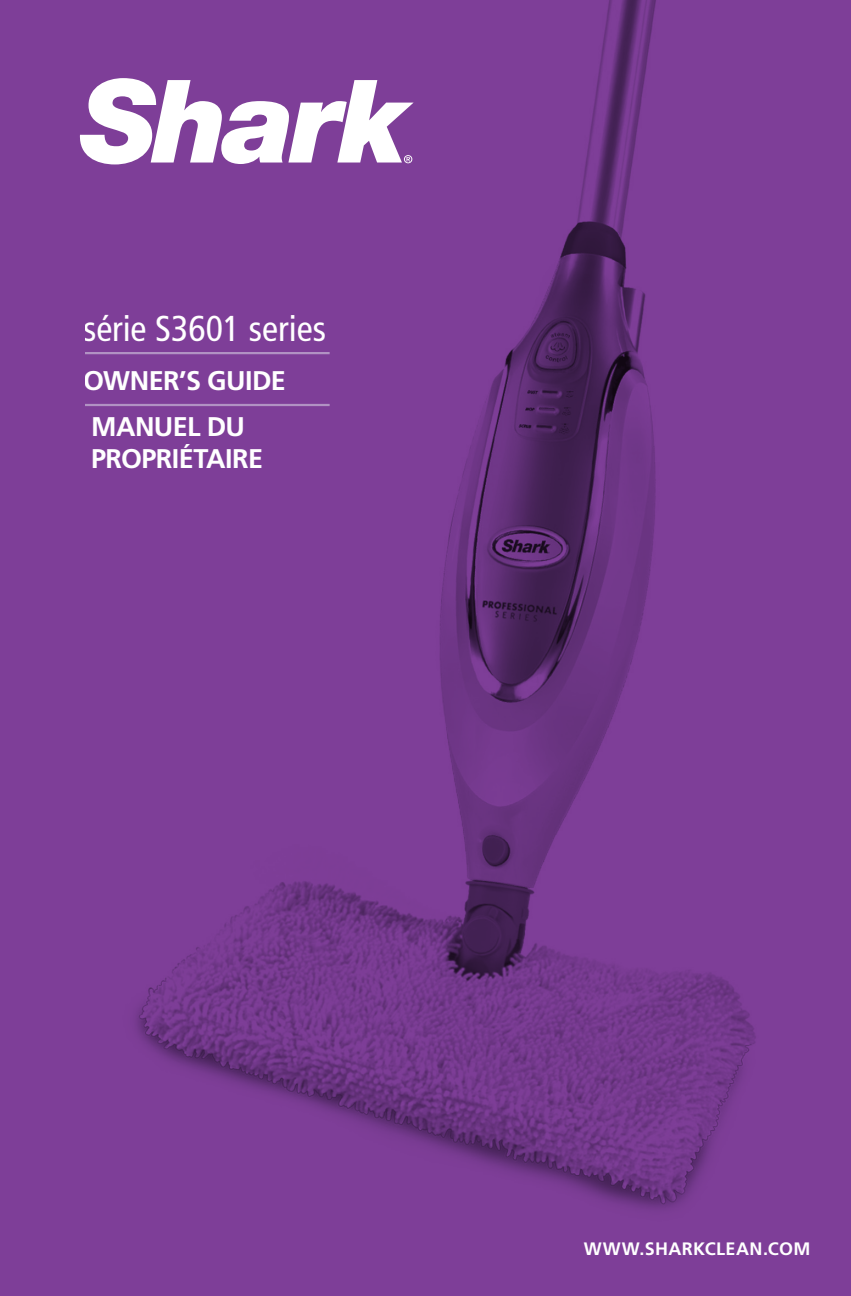
<style>
.page{position:relative;width:851px;height:1296px;background:#fff}
.page>*{position:absolute;margin:0;border:0;box-sizing:border-box;transform-origin:0 0}
.t1{font:condensed 36px "Frutiger LT Std";color:#fff}
.t2{font:700 27px/32.4px "Frutiger LT Std";letter-spacing:-.025em;color:#fff}
.t3{font:700 18px "Frutiger LT Std";letter-spacing:.02em;color:#fff}
</style>
<div class="page">
<div style="left:0;top:0;width:850px;height:1296px;background:#7e3e98"></div>
<img style="left:85px;top:0;width:671px;height:1209px">
<svg style="left:79px;top:78px;width:334px;height:86px"></svg>
<hr style="left:19px;top:404px;width:310px;height:2px;background:#b192c3">
<hr style="left:19px;top:352px;width:310px;height:2px;background:#b192c3">
<div style="left:0;top:268px;width:84px;height:578px;background:#7e3e98"></div>
<h1 class="t1" style="left:83px;top:308px;width:244px">série S3601 series</h1>
<p class="t2" style="left:83px;top:364px;width:204px">OWNER’S GUIDE</p>
<p class="t2" style="left:91px;top:410px;width:173px">MANUEL DU<br>PROPRIÉTAIRE</p>
<p class="t3" style="left:584px;top:1238px;width:228px">WWW.SHARKCLEAN.COM</p>
</div>
